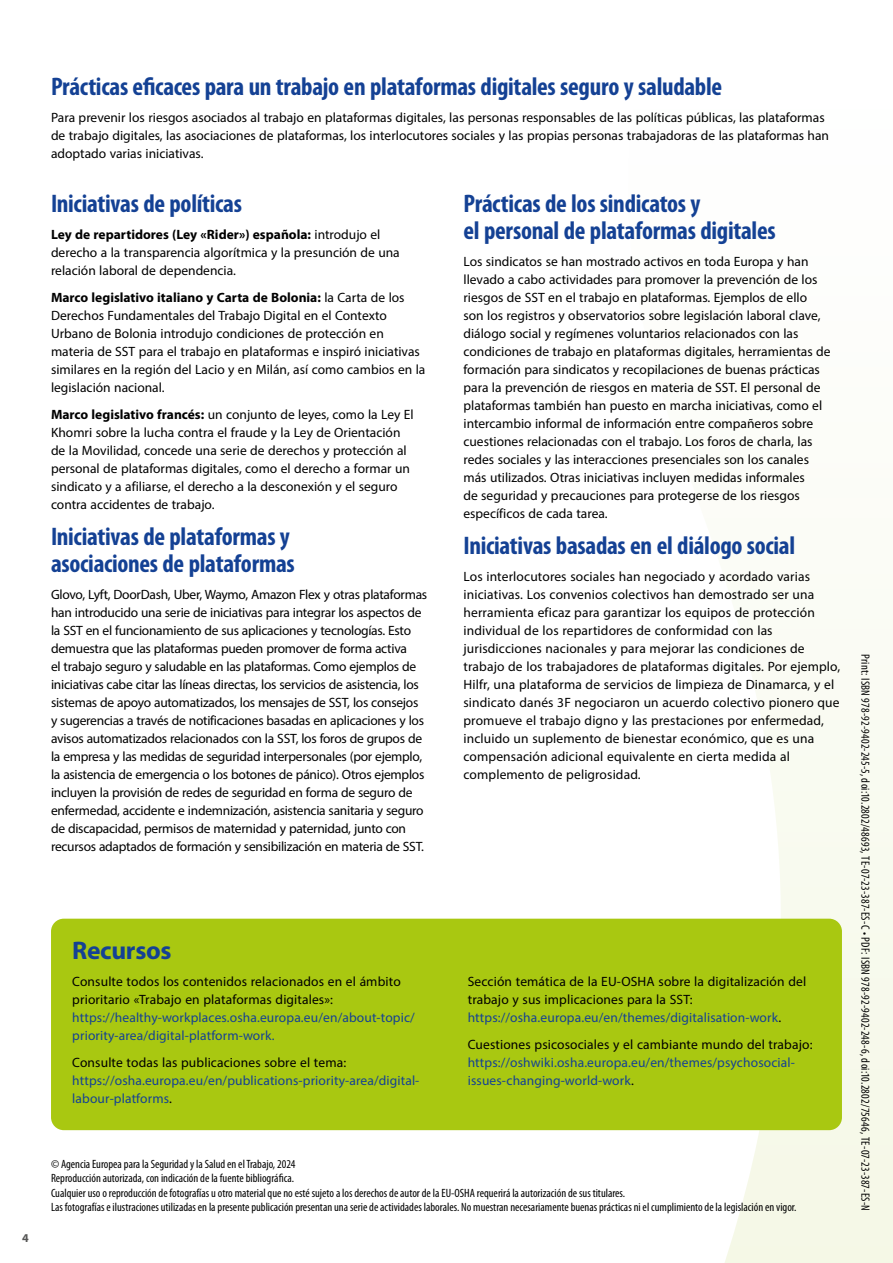
<style>
.page{position:relative;width:893px;height:1263px;background:#fff}
.page>*{position:absolute;margin:0;border:0;box-sizing:border-box;transform-origin:0 0}
.t1{font:700 condensed 25.5px/27px "Myriad Pro";letter-spacing:-.01em;color:#144194}
.t2{font:700 25.5px "Myriad Pro";letter-spacing:-.015em;color:#144194}
.t3{font:13.5px/18px "Myriad Pro";color:#000}
.t4{font:13.5px/18px "Myriad Pro";letter-spacing:-.02em;color:#000}
.t5{font:13.5px/18px "Myriad Pro";letter-spacing:.01em;color:#144194}
.t6{font:condensed 12px/14.4px "Myriad Pro";color:#000}
.t7{font:700 12px "Myriad Pro";color:#565655}
.s1{font-weight:700}
.s2{color:#000}
.s3{color:#144194}
</style>
<div class="page">
<svg style="left:615px;top:619px;width:278px;height:644px"></svg>
<div style="left:51px;top:919px;width:791px;height:211px;background:#a9c811;border-radius:13px"></div>
<p class="t7" style="left:22px;top:1231px;width:8px">4</p>
<h1 class="t1" style="left:51px;top:73px;width:673px">Prácticas eficaces para un trabajo en plataformas digitales seguro y saludable</h1>
<p class="t3" style="left:51px;top:108px;width:780px">Para prevenir los riesgos asociados al trabajo en plataformas digitales, las personas responsables de las políticas públicas, las plataformas de trabajo digitales, las asociaciones de plataformas, los interlocutores sociales y las propias personas trabajadoras de las plataformas han adoptado varias iniciativas.</p>
<h1 class="t1" style="left:51px;top:190px;width:192px">Iniciativas de políticas</h1>
<p class="t3" style="left:51px;top:225px;width:350px"><span class="s1">Ley de repartidores (Ley «Rider») española:</span> introdujo el derecho a la transparencia algorítmica y la presunción de una relación laboral de dependencia.</p>
<p class="t3" style="left:51px;top:288px;width:376px"><span class="s1">Marco legislativo italiano y Carta de Bolonia:</span> la Carta de los Derechos Fundamentales del Trabajo Digital en el Contexto Urbano de Bolonia introdujo condiciones de protección en materia de SST para el trabajo en plataformas e inspiró iniciativas similares en la región del Lacio y en Milán, así como cambios en la legislación nacional.</p>
<p class="t3" style="left:51px;top:405px;width:364px"><span class="s1">Marco legislativo francés:</span> un conjunto de leyes, como la Ley El Khomri sobre la lucha contra el fraude y la Ley de Orientación de la Movilidad, concede una serie de derechos y protección al personal de plataformas digitales, como el derecho a formar un sindicato y a afiliarse, el derecho a la desconexión y el seguro contra accidentes de trabajo.</p>
<h1 class="t1" style="left:51px;top:523px;width:245px">Iniciativas de plataformas y asociaciones de plataformas</h1>
<p class="t4" style="left:51px;top:585px;width:378px">Glovo, Lyft, DoorDash, Uber, Waymo, Amazon Flex y otras plataformas han introducido una serie de iniciativas para integrar los aspectos de la SST en el funcionamiento de sus aplicaciones y tecnologías. Esto demuestra que las plataformas pueden promover de forma activa<br>el trabajo seguro y saludable en las plataformas. Como ejemplos de iniciativas cabe citar las líneas directas, los servicios de asistencia, los sistemas de apoyo automatizados, los mensajes de SST, los consejos y sugerencias a través de notificaciones basadas en aplicaciones y los avisos automatizados relacionados con la SST, los foros de grupos de la empresa y las medidas de seguridad interpersonales (por ejemplo, la asistencia de emergencia o los botones de pánico). Otros ejemplos incluyen la provisión de redes de seguridad en forma de seguro de enfermedad, accidente e indemnización, asistencia sanitaria y seguro de discapacidad, permisos de maternidad y paternidad, junto con recursos adaptados de formación y sensibilización en materia de SST.</p>
<h1 class="t1" style="left:463px;top:190px;width:314px">Prácticas de los sindicatos y<br>el personal de plataformas digitales</h1>
<p class="t3" style="left:463px;top:252px;width:368px">Los sindicatos se han mostrado activos en toda Europa y han llevado a cabo actividades para promover la prevención de los riesgos de SST en el trabajo en plataformas. Ejemplos de ello son los registros y observatorios sobre legislación laboral clave, diálogo social y regímenes voluntarios relacionados con las condiciones de trabajo en plataformas digitales, herramientas de formación para sindicatos y recopilaciones de buenas prácticas para la prevención de riesgos en materia de SST. El personal de plataformas también han puesto en marcha iniciativas, como el intercambio informal de información entre compañeros sobre cuestiones relacionadas con el trabajo. Los foros de charla, las redes sociales y las interacciones presenciales son los canales más utilizados. Otras iniciativas incluyen medidas informales<br>de seguridad y precauciones para protegerse de los riesgos específicos de cada tarea.</p>
<h1 class="t1" style="left:463px;top:532px;width:333px">Iniciativas basadas en el diálogo social</h1>
<p class="t3" style="left:463px;top:567px;width:378px">Los interlocutores sociales han negociado y acordado varias iniciativas. Los convenios colectivos han demostrado ser una herramienta eficaz para garantizar los equipos de protección individual de los repartidores de conformidad con las jurisdicciones nacionales y para mejorar las condiciones de trabajo de los trabajadores de plataformas digitales. Por ejemplo, Hilfr, una plataforma de servicios de limpieza de Dinamarca, y el sindicato danés 3F negociaron un acuerdo colectivo pionero que promueve el trabajo digno y las prestaciones por enfermedad, incluido un suplemento de bienestar económico, que es una compensación adicional equivalente en cierta medida al complemento de peligrosidad.</p>
<h1 class="t2" style="left:72px;top:936px;width:101px">Recursos</h1>
<p class="t3" style="left:72px;top:972px;width:330px">Consulte todos los contenidos relacionados en el ámbito prioritario «Trabajo en plataformas digitales»:</p>
<p class="t5" style="left:72px;top:1008px;width:344px">https://healthy-workplaces.osha.europa.eu/en/about-topic/ priority-area/digital-platform-work.</p>
<p class="t3" style="left:72px;top:1053px;width:275px">Consulte todas las publicaciones sobre el tema:</p>
<p class="t5" style="left:72px;top:1071px;width:349px">https://osha.europa.eu/en/publications-priority-area/digital&shy;labour-platforms<span class="s2">.</span></p>
<p class="t3" style="left:468px;top:972px;width:340px">Sección temática de la EU-OSHA sobre la digitalización del trabajo y sus implicaciones para la SST: <span class="s3">https://osha.europa.eu/en/themes/digitalisation-work</span>.</p>
<p class="t3" style="left:468px;top:1035px;width:346px">Cuestiones psicosociales y el cambiante mundo del trabajo:</p>
<p class="t5" style="left:468px;top:1053px;width:329px">https://oshwiki.osha.europa.eu/en/themes/psychosocial&shy;issues-changing-world-work<span class="s2">.</span></p>
<p class="t6" style="left:51px;top:1157px;width:747px">© Agencia Europea para la Seguridad y la Salud en el Trabajo, 2024<br>Reproducción autorizada, con indicación de la fuente bibliográfica.<br>Cualquier uso o reproducción de fotografías u otro material que no esté sujeto a los derechos de autor de la EU-OSHA requerirá la autorización de sus titulares.<br>Las fotografías e ilustraciones utilizadas en la presente publicación presentan una serie de actividades laborales. No muestran necesariamente buenas prácticas ni el cumplimiento de la legislación en vigor.</p>
<p class="t6" style="left:873px;top:654px;width:559px;rotate:90deg">Print: ISBN 978-92-9402-245-5, doi:10.2802/48693, TE-07-23-387-ES-C • PDF: ISBN 978-92-9402-248-6, doi:10.2802/75646, TE-07-23-387-ES-N</p>
</div>
